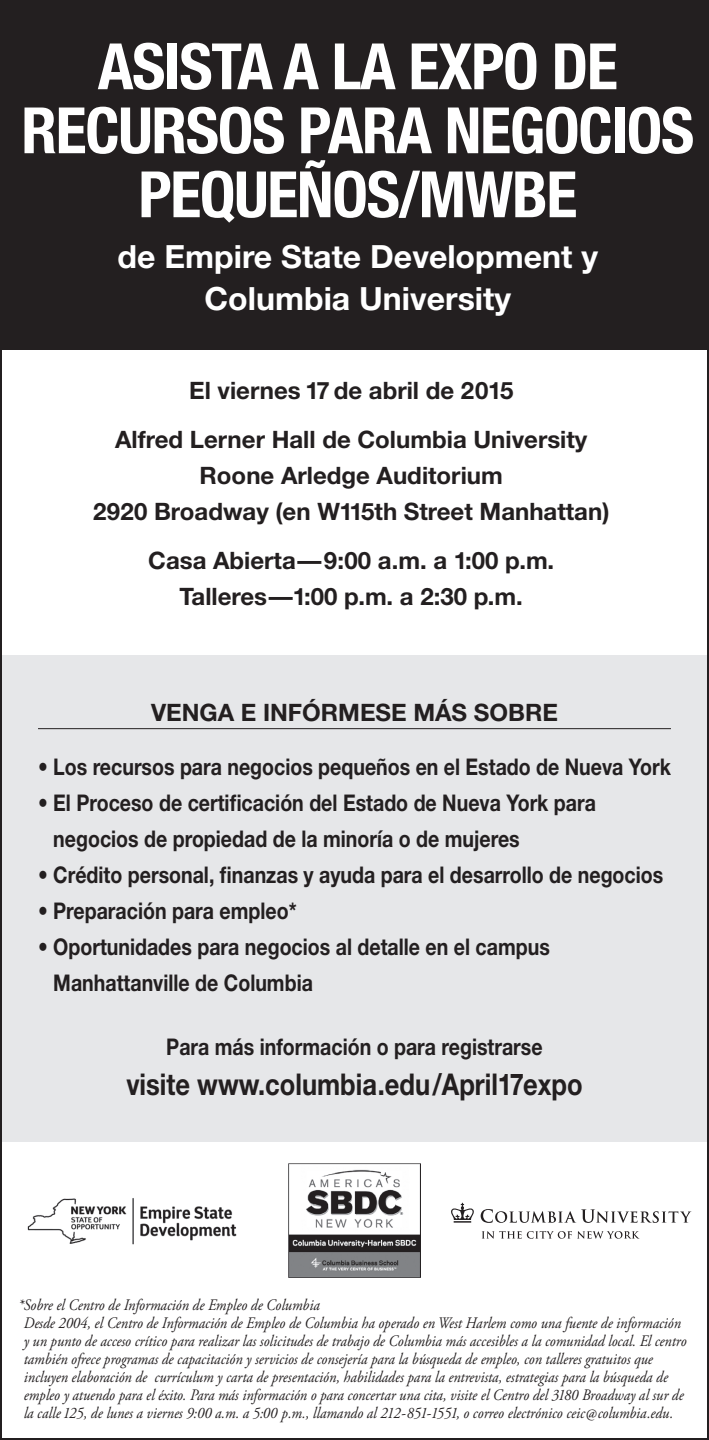
<style>
.page{position:relative;width:709px;height:1440px;background:#fff}
.page>*{position:absolute;margin:0;border:0;box-sizing:border-box;transform-origin:0 0}
.t1{font:700 condensed 64px/64px "Helvetica Neue";letter-spacing:-.02em;color:#fff;text-align:center}
.t2{font:700 32px/42px "Helvetica Neue";color:#fff;text-align:center}
.t3{font:700 30px "Helvetica Neue";color:#231f20;scale:.85 1}
.t4{font:700 24px/36px "Helvetica Neue";color:#231f20;text-align:center}
.t5{font:700 23px/36px "Helvetica Neue";color:#231f20;scale:.85 1}
.t6{font:italic 16px/18px "Adobe Garamond Pro";color:#231f20;scale:.9 1}
</style>
<div class="page">
<div style="left:0;top:655px;width:708px;height:487px;background:#e6e7e9"></div>
<div style="left:0;top:0;width:707px;height:350px;background:#231f20"></div>
<hr style="left:38px;top:728px;width:632px;height:1px;background:#231f20">
<img style="left:27px;top:1198px;width:210px;height:47px">
<img style="left:288px;top:1164px;width:132px;height:114px">
<svg style="left:451px;top:1203px;width:240px;height:36px"></svg>
<h1 class="t1" style="left:21px;top:30px;width:674px">ASISTA A LA EXPO DE<br>RECURSOS PARA NEGOCIOS<br>PEQUEÑOS/MWBE</h1>
<h2 class="t2" style="left:118px;top:235px;width:481px">de Empire State Development y<br>Columbia University</h2>
<h3 class="t4" style="left:115px;top:365px;width:473px;line-height:49px">El viernes 17 de abril de 2015<br>Alfred Lerner Hall de Columbia University</h3>
<h3 class="t4" style="left:93px;top:457px;width:518px">Roone Arledge Auditorium<br>2920 Broadway (en W115th Street Manhattan)</h3>
<h3 class="t4" style="left:148px;top:542px;width:407px">Casa Abierta—9:00 a.m. a 1:00 p.m.<br>Talleres—1:00 p.m. a 2:30 p.m.</h3>
<h3 class="t4" style="left:151px;top:694px;width:408px">VENGA E INFÓRMESE MÁS SOBRE</h3>
<h3 class="t5" style="left:38px;top:748px;width:746px">• Los recursos para negocios pequeños en el Estado de Nueva York</h3>
<h3 class="t5" style="left:53px;top:784px;width:640px;text-indent:-15px">• El Proceso de certificación del Estado de Nueva York para negocios de propiedad de la minoría o de mujeres</h3>
<h3 class="t5" style="left:38px;top:856px;width:737px">• Crédito personal, finanzas y ayuda para el desarrollo de negocios</h3>
<h3 class="t5" style="left:38px;top:892px;width:306px">• Preparación para empleo*</h3>
<h3 class="t5" style="left:53px;top:928px;width:585px;text-indent:-15px">• Oportunidades para negocios al detalle en el campus<br>Manhattanville de Columbia</h3>
<h3 class="t5" style="left:166px;top:1028px;width:444px">Para más información o para registrarse</h3>
<h3 class="t3" style="left:126px;top:1065px;width:538px">visite www.columbia.edu/April17expo</h3>
<p class="t6" style="left:24px;top:1297px;width:737px;text-indent:-6px">*Sobre el Centro de Información de Empleo de Columbia<br>Desde 2004, el Centro de Información de Empleo de Columbia ha operado en West Harlem como una fuente de información y un punto de acceso crítico para realizar las solicitudes de trabajo de Columbia más accesibles a la comunidad local. El centro también ofrece programas de capacitación y servicios de consejería para la búsqueda de empleo, con talleres gratuitos que incluyen elaboración de currículum y carta de presentación, habilidades para la entrevista, estrategias para la búsqueda de empleo y atuendo para el éxito. Para más información o para concertar una cita, visite el Centro del 3180 Broadway al sur de la calle 125, de lunes a viernes 9:00 a.m. a 5:00 p.m., llamando al 212-851-1551, o correo electrónico ceic@columbia.edu.</p>
</div>
